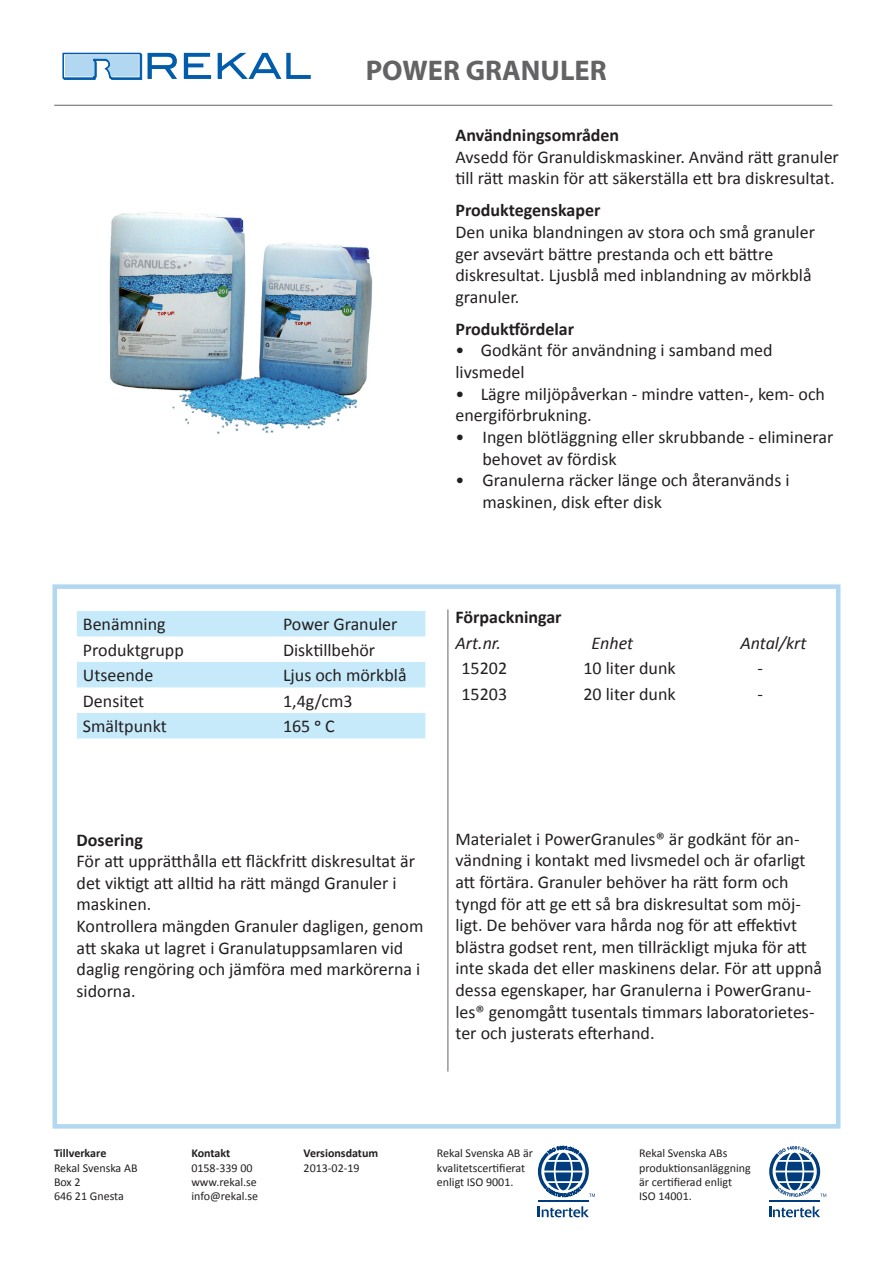
<style>
.page{position:relative;width:893px;height:1263px;background:#fff}
.page>*{position:absolute;margin:0;border:0;box-sizing:border-box;transform-origin:0 0}
.t1{font:700 28.5px "Myriad Pro";color:#636366}
.t2{font:18px/21.6px "Calibri";color:#231f20}
.t3{font:700 18px "Calibri";color:#231f20}
.t4{font:italic 18px "Calibri";color:#231f20}
.t5{font:12px/14.4px "Calibri";color:#231f20}
.t6{font:700 12px "Calibri";color:#231f20}
</style>
<div class="page">
<div style="left:52px;top:584px;width:788px;height:544px;border:4px solid #b2d7f1"></div>
<img style="left:109px;top:212px;width:264px;height:222px">
<svg style="left:148px;top:53px;width:29px;height:26px"></svg>
<svg style="left:184px;top:53px;width:27px;height:26px"></svg>
<svg style="left:218px;top:53px;width:93px;height:26px"></svg>
<svg style="left:63px;top:53px;width:79px;height:26px;background:#9dc6e5"></svg>
<hr style="left:54px;top:105px;width:778px;height:1px;background:#636366">
<hr style="left:447px;top:609px;width:1px;height:462px;background:#636366">
<svg style="left:77px;top:611px;width:348px;height:127px"></svg>
<svg style="left:769px;top:1206px;width:51px;height:11px"></svg>
<hr style="left:769px;top:1201px;width:51px;height:1px;background:#013d7d">
<svg style="left:769px;top:1146px;width:57px;height:51px"></svg>
<svg style="left:538px;top:1206px;width:51px;height:11px"></svg>
<hr style="left:538px;top:1201px;width:51px;height:1px;background:#013d7d">
<svg style="left:538px;top:1146px;width:57px;height:51px"></svg>
<h1 class="t1" style="left:366px;top:52px;width:243px">POWER GRANULER</h1>
<p class="t3" style="left:455px;top:124px;width:165px">Användningsområden</p>
<p class="t2" style="left:455px;top:145px;width:385px">Avsedd för Granuldiskmaskiner. Använd rätt granuler till rätt maskin för att säkerställa ett bra diskresultat.</p>
<p class="t3" style="left:455px;top:199px;width:147px">Produktegenskaper</p>
<p class="t2" style="left:455px;top:220px;width:361px">Den unika blandningen av stora och små granuler ger avsevärt bättre prestanda och ett bättre diskresultat. Ljusblå med inblandning av mörkblå granuler.</p>
<p class="t3" style="left:455px;top:318px;width:120px">Produktfördelar</p>
<p class="t2" style="left:455px;top:339px;width:319px">• Godkänt för användning i samband med livsmedel</p>
<p class="t2" style="left:455px;top:382px;width:371px">• Lägre miljöpåverkan - mindre vatten-, kem- och energiförbrukning.</p>
<p class="t2" style="left:482px;top:425px;width:352px;text-indent:-27px">• Ingen blötläggning eller skrubbande - eliminerar behovet av fördisk</p>
<p class="t2" style="left:482px;top:468px;width:309px;text-indent:-27px">• Granulerna räcker länge och återanvänds i maskinen, disk efter disk</p>
<p class="t2" style="left:83px;top:613px;width:84px">Benämning</p>
<p class="t2" style="left:283px;top:613px;width:116px">Power Granuler</p>
<p class="t2" style="left:83px;top:638px;width:102px">Produktgrupp</p>
<p class="t2" style="left:283px;top:638px;width:94px">Disktillbehör</p>
<p class="t2" style="left:83px;top:664px;width:72px">Utseende</p>
<p class="t2" style="left:283px;top:664px;width:125px">Ljus och mörkblå</p>
<p class="t2" style="left:83px;top:689px;width:63px">Densitet</p>
<p class="t2" style="left:283px;top:689px;width:71px">1,4g/cm3</p>
<p class="t2" style="left:83px;top:715px;width:85px">Smältpunkt</p>
<p class="t2" style="left:283px;top:715px;width:53px">165 o C</p>
<p class="t3" style="left:455px;top:606px;width:108px">Förpackningar</p>
<p class="t4" style="left:455px;top:631px;width:47px">Art.nr.</p>
<p class="t4" style="left:592px;top:631px;width:43px">Enhet</p>
<p class="t4" style="left:740px;top:631px;width:68px">Antal/krt</p>
<p class="t2" style="left:461px;top:656px;width:47px">15202</p>
<p class="t2" style="left:583px;top:656px;width:94px">10 liter dunk</p>
<p class="t2" style="left:758px;top:656px;width:7px">-</p>
<p class="t2" style="left:461px;top:682px;width:47px">15203</p>
<p class="t2" style="left:583px;top:682px;width:94px">20 liter dunk</p>
<p class="t2" style="left:758px;top:682px;width:7px">-</p>
<p class="t3" style="left:77px;top:828px;width:68px">Dosering</p>
<p class="t2" style="left:77px;top:849px;width:348px">För att upprätthålla ett fläckfritt diskresultat är det viktigt att alltid ha rätt mängd Granuler i maskinen.<br>Kontrollera mängden Granuler dagligen, genom att skaka ut lagret i Granulatuppsamlaren vid daglig rengöring och jämföra med markörerna i sidorna.</p>
<p class="t2" style="left:455px;top:827px;width:368px">Materialet i PowerGranules® är godkänt för an&shy;vändning i kontakt med livsmedel och är ofarligt att förtära. Granuler behöver ha rätt form och tyngd för att ge ett så bra diskresultat som möj&shy;ligt. De behöver vara hårda nog för att effektivt blästra godset rent, men tillräckligt mjuka för att inte skada det eller maskinens delar. För att uppnå dessa egenskaper, har Granulerna i PowerGranu&shy;les® genomgått tusentals timmars laboratorietes&shy;ter och justerats efterhand.</p>
<p class="t6" style="left:54px;top:1146px;width:54px">Tillverkare</p>
<p class="t5" style="left:54px;top:1160px;width:85px">Rekal Svenska AB<br>Box 2<br>646 21 Gnesta</p>
<p class="t6" style="left:191px;top:1146px;width:40px">Kontakt</p>
<p class="t5" style="left:191px;top:1160px;width:68px">0158-339 00 www.rekal.se info@rekal.se</p>
<p class="t6" style="left:304px;top:1146px;width:76px">Versionsdatum</p>
<p class="t5" style="left:304px;top:1160px;width:58px">2013-02-19</p>
<p class="t5" style="left:437px;top:1145px;width:98px">Rekal Svenska AB är kvalitetscertifierat enligt ISO 9001.</p>
<p class="t5" style="left:639px;top:1145px;width:113px">Rekal Svenska ABs produktionsanläggning är certifierad enligt<br>ISO 14001.</p>
</div>
